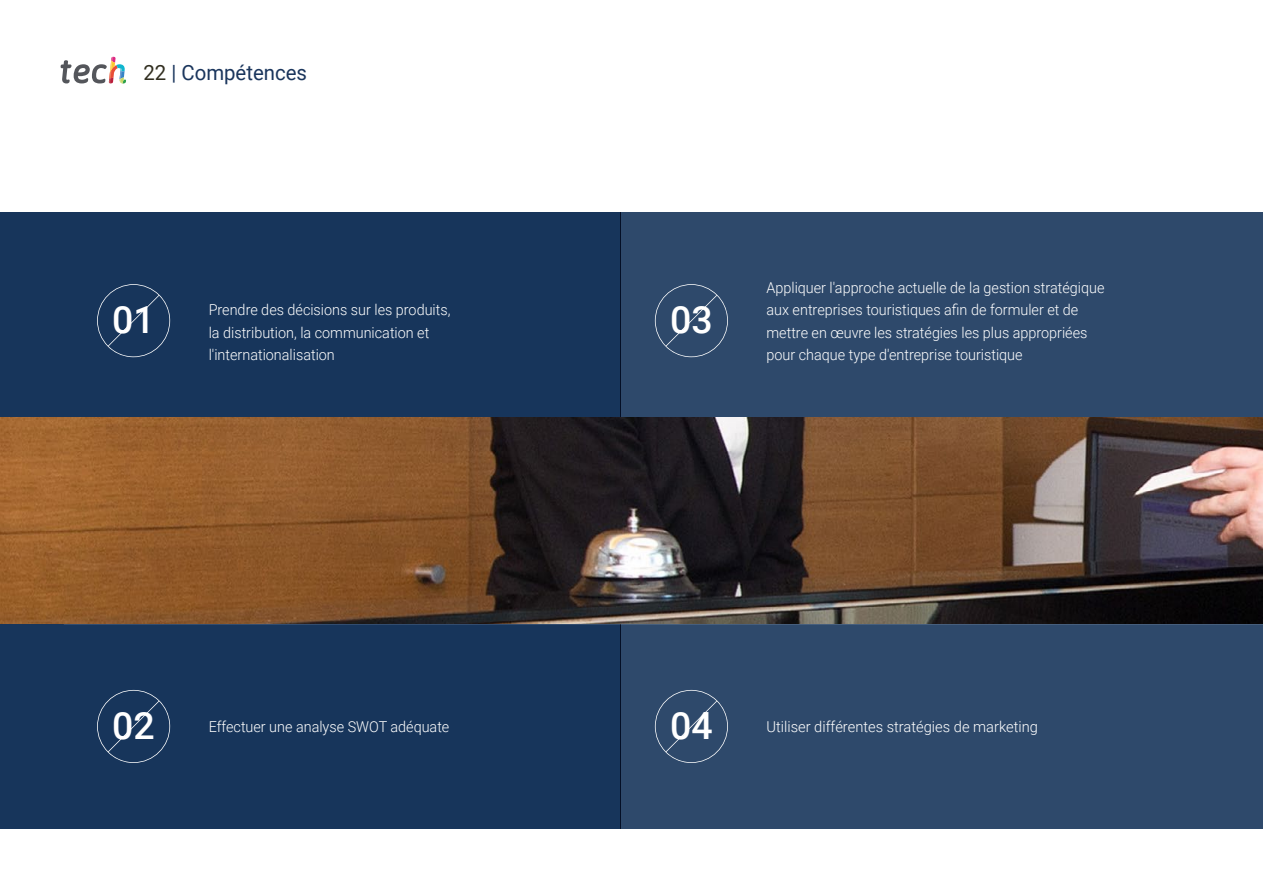
<style>
.page{position:relative;width:1263px;height:893px;background:#fff}
.page>*{position:absolute;margin:0;border:0;box-sizing:border-box;transform-origin:0 0}
.t1{font:500 37.5px "Roboto";color:#fff}
.t2{font:21px "Roboto";color:#1a355c}
.t3{font:300 15px/22.5px "Roboto";color:#fff;scale:.96 1}
.t4{font:300 15px "Roboto";color:#fff}
.s1{color:#312e20}
</style>
<div class="page">
<div style="left:0;top:213px;width:621px;height:616px;background:#17355b"></div>
<div style="left:621px;top:213px;width:642px;height:616px;background:#2e496b"></div>
<svg style="left:97px;top:284px;width:73px;height:73px"></svg>
<svg style="left:97px;top:690px;width:73px;height:73px"></svg>
<svg style="left:655px;top:284px;width:73px;height:73px"></svg>
<svg style="left:655px;top:690px;width:73px;height:73px"></svg>
<hr style="left:64px;top:623px;width:1199px;height:1px;background:#fff">
<img style="left:0;top:418px;width:1263px;height:205px">
<svg style="left:61px;top:57px;width:65px;height:27px"></svg>
<h2 class="t2" style="left:144px;top:57px;width:165px"><span class="s1">22</span> | Compétences</h2>
<h1 class="t1" style="left:112px;top:294px;width:44px">01</h1>
<p class="t3" style="left:209px;top:298px;width:253px">Prendre des décisions sur les produits, la distribution, la communication et l'internationalisation</p>
<h1 class="t1" style="left:670px;top:294px;width:44px">03</h1>
<p class="t3" style="left:766px;top:275px;width:354px">Appliquer l'approche actuelle de la gestion stratégique aux entreprises touristiques afin de formuler et de mettre en œuvre les stratégies les plus appropriées pour chaque type d'entreprise touristique</p>
<h1 class="t1" style="left:112px;top:699px;width:44px">02</h1>
<p class="t3" style="left:209px;top:715px;width:252px">Effectuer une analyse SWOT adéquate</p>
<h1 class="t1" style="left:670px;top:699px;width:44px">04</h1>
<p class="t4" style="left:766px;top:716px;width:273px">Utiliser différentes stratégies de marketing</p>
</div>
